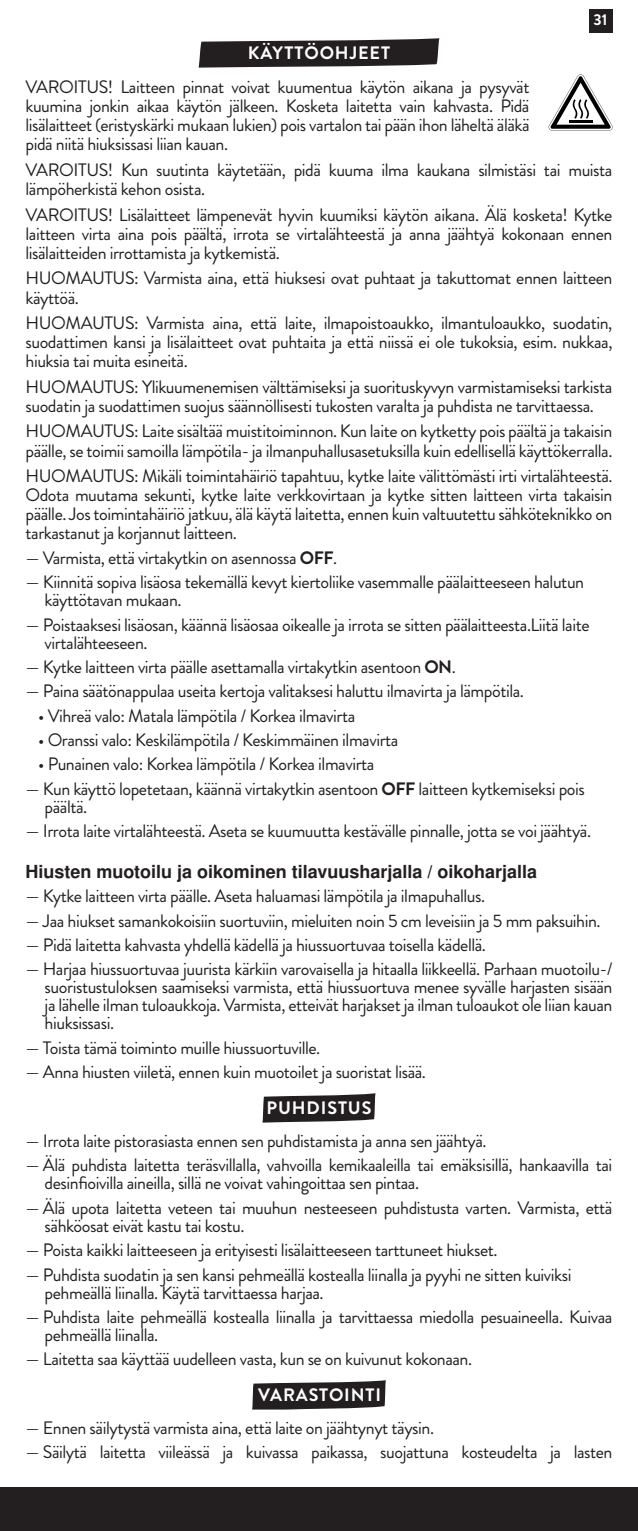
<style>
.page{position:relative;width:638px;height:1531px;background:#fff}
.page>*{position:absolute;margin:0;border:0;box-sizing:border-box;transform-origin:0 0}
.t1{font:18px/19.1px "Brandon Grotesque";letter-spacing:-.025em;color:#231f20}
.t2{font:700 18px "Nimbus San LOT";color:#231f20}
.t3{font:700 18px "Brandon Grotesque";letter-spacing:.05em;color:#fff}
.t4{font:700 15.75px "Brandon Grotesque";color:#fff}
.s1{font-weight:700}
</style>
<div class="page">
<div style="left:0;top:1488px;width:638px;height:43px;background:#231f20"></div>
<div style="left:588px;top:9px;width:24px;height:24px;background:#231f20"></div>
<svg style="left:198px;top:38px;width:241px;height:30px;background:#433f40"></svg>
<svg style="left:262px;top:1093px;width:113px;height:29px;background:#3d393a"></svg>
<svg style="left:252px;top:1380px;width:134px;height:29px;background:#3b3839"></svg>
<svg style="left:549px;top:74px;width:63px;height:57px"></svg>
<hr style="left:569px;top:120px;width:23px;height:2px;background:#000001">
<p class="t4" style="left:593px;top:9px;width:15px">31</p>
<p class="t3" style="left:248px;top:40px;width:144px">KÄYTTÖOHJEET</p>
<p class="t1" style="left:26px;top:78px;width:505px;text-align:justify">VAROITUS! Laitteen pinnat voivat kuumentua käytön aikana ja pysyvät kuumina jonkin aikaa käytön jälkeen. Kosketa laitetta vain kahvasta. Pidä lisälaitteet (eristyskärki mukaan lukien) pois vartalon tai pään ihon läheltä äläkä pidä niitä hiuksissasi liian kauan.</p>
<p class="t1" style="left:26px;top:160px;width:588px">VAROITUS! Kun suutinta käytetään, pidä kuuma ilma kaukana silmistäsi tai muista lämpöherkistä kehon osista.</p>
<p class="t1" style="left:26px;top:205px;width:588px;text-align:justify">VAROITUS! Lisälaitteet lämpenevät hyvin kuumiksi käytön aikana. Älä kosketa! Kytke laitteen virta aina pois päältä, irrota se virtalähteestä ja anna jäähtyä kokonaan ennen lisälaitteiden irrottamista ja kytkemistä.</p>
<p class="t1" style="left:26px;top:269px;width:588px">HUOMAUTUS: Varmista aina, että hiuksesi ovat puhtaat ja takuttomat ennen laitteen käyttöä.</p>
<p class="t1" style="left:26px;top:313px;width:588px;text-align:justify">HUOMAUTUS: Varmista aina, että laite, ilmapoistoaukko, ilmantuloaukko, suodatin, suodattimen kansi ja lisälaitteet ovat puhtaita ja että niissä ei ole tukoksia, esim. nukkaa, hiuksia tai muita esineitä.</p>
<p class="t1" style="left:26px;top:377px;width:588px">HUOMAUTUS: Ylikuumenemisen välttämiseksi ja suorituskyvyn varmistamiseksi tarkista suodatin ja suodattimen suojus säännöllisesti tukosten varalta ja puhdista ne tarvittaessa.</p>
<p class="t1" style="left:26px;top:422px;width:588px">HUOMAUTUS: Laite sisältää muistitoiminnon. Kun laite on kytketty pois päältä ja takaisin päälle, se toimii samoilla lämpötila- ja ilmanpuhallusasetuksilla kuin edellisellä käyttökerralla.</p>
<p class="t1" style="left:26px;top:466px;width:588px;text-align:justify">HUOMAUTUS: Mikäli toimintahäiriö tapahtuu, kytke laite välittömästi irti virtalähteestä.<br>Odota muutama sekunti, kytke laite verkkovirtaan ja kytke sitten laitteen virta takaisin päälle. Jos toimintahäiriö jatkuu, älä käytä laitetta, ennen kuin valtuutettu sähköteknikko on tarkastanut ja korjannut laitteen.</p>
<p class="t1" style="left:26px;top:548px;width:313px">— Varmista, että virtakytkin on asennossa <span class="s1">OFF</span>.</p>
<p class="t1" style="left:45px;top:573px;width:541px;line-height:18px;text-indent:-19px">— Kiinnitä sopiva lisäosa tekemällä kevyt kiertoliike vasemmalle päälaitteeseen halutun käyttötavan mukaan.</p>
<p class="t1" style="left:45px;top:615px;width:546px;line-height:18px;text-indent:-19px">— Poistaaksesi lisäosan, käännä lisäosaa oikealle ja irrota se sitten päälaitteesta.Liitä laite virtalähteeseen.</p>
<p class="t1" style="left:26px;top:657px;width:432px">— Kytke laitteen virta päälle asettamalla virtakytkin asentoon <span class="s1">ON</span>.</p>
<p class="t1" style="left:26px;top:682px;width:500px">— Paina säätönappulaa useita kertoja valitaksesi haluttu ilmavirta ja lämpötila.</p>
<p class="t1" style="left:38px;top:706px;width:319px">• Vihreä valo: Matala lämpötila / Korkea ilmavirta</p>
<p class="t1" style="left:38px;top:730px;width:362px">• Oranssi valo: Keskilämpötila / Keskimmäinen ilmavirta</p>
<p class="t1" style="left:38px;top:755px;width:338px">• Punainen valo: Korkea lämpötila / Korkea ilmavirta</p>
<p class="t1" style="left:45px;top:780px;width:542px;line-height:18px;text-indent:-19px">— Kun käyttö lopetetaan, käännä virtakytkin asentoon <span class="s1">OFF</span> laitteen kytkemiseksi pois päältä.</p>
<p class="t1" style="left:26px;top:822px;width:567px">— Irrota laite virtalähteestä. Aseta se kuumuutta kestävälle pinnalle, jotta se voi jäähtyä.</p>
<p class="t2" style="left:26px;top:861px;width:513px">Hiusten muotoilu ja oikominen tilavuusharjalla / oikoharjalla</p>
<p class="t1" style="left:26px;top:887px;width:461px">— Kytke laitteen virta päälle. Aseta haluamasi lämpötila ja ilmapuhallus.</p>
<p class="t1" style="left:26px;top:911px;width:576px">— Jaa hiukset samankokoisiin suortuviin, mieluiten noin 5 cm leveisiin ja 5 mm paksuihin.</p>
<p class="t1" style="left:26px;top:935px;width:462px">— Pidä laitetta kahvasta yhdellä kädellä ja hiussuortuvaa toisella kädellä.</p>
<p class="t1" style="left:45px;top:960px;width:569px;line-height:18px;text-align:justify;text-indent:-19px">— Harjaa hiussuortuvaa juurista kärkiin varovaisella ja hitaalla liikkeellä. Parhaan muotoilu-/ suoristustuloksen saamiseksi varmista, että hiussuortuva menee syvälle harjasten sisään ja lähelle ilman tuloaukkoja. Varmista, etteivät harjakset ja ilman tuloaukot ole liian kauan hiuksissasi.</p>
<p class="t1" style="left:26px;top:1038px;width:296px">— Toista tämä toiminto muille hiussuortuville.</p>
<p class="t1" style="left:26px;top:1062px;width:402px">— Anna hiusten viiletä, ennen kuin muotoilet ja suoristat lisää.</p>
<p class="t3" style="left:266px;top:1095px;width:107px">PUHDISTUS</p>
<p class="t1" style="left:26px;top:1131px;width:463px">— Irrota laite pistorasiasta ennen sen puhdistamista ja anna sen jäähtyä.</p>
<p class="t1" style="left:45px;top:1156px;width:569px;line-height:18px;text-indent:-19px">— Älä puhdista laitetta teräsvillalla, vahvoilla kemikaaleilla tai emäksisillä, hankaavilla tai desinfioivilla aineilla, sillä ne voivat vahingoittaa sen pintaa.</p>
<p class="t1" style="left:45px;top:1199px;width:569px;line-height:18px;text-indent:-19px">— Älä upota laitetta veteen tai muuhun nesteeseen puhdistusta varten. Varmista, että sähköosat eivät kastu tai kostu.</p>
<p class="t1" style="left:26px;top:1240px;width:474px">— Poista kaikki laitteeseen ja erityisesti lisälaitteeseen tarttuneet hiukset.</p>
<p class="t1" style="left:45px;top:1265px;width:528px;line-height:18px;text-indent:-19px">— Puhdista suodatin ja sen kansi pehmeällä kostealla liinalla ja pyyhi ne sitten kuiviksi pehmeällä liinalla. Käytä tarvittaessa harjaa.</p>
<p class="t1" style="left:45px;top:1308px;width:569px;line-height:18px;text-indent:-19px">— Puhdista laite pehmeällä kostealla liinalla ja tarvittaessa miedolla pesuaineella. Kuivaa pehmeällä liinalla.</p>
<p class="t1" style="left:26px;top:1350px;width:448px">— Laitetta saa käyttää uudelleen vasta, kun se on kuivunut kokonaan.</p>
<p class="t3" style="left:258px;top:1382px;width:124px">VARASTOINTI</p>
<p class="t1" style="left:26px;top:1418px;width:410px">— Ennen säilytystä varmista aina, että laite on jäähtynyt täysin.</p>
<p class="t1" style="left:26px;top:1443px;width:588px">— Säilytä laitetta viileässä ja kuivassa paikassa, suojattuna kosteudelta ja lasten</p>
</div>
